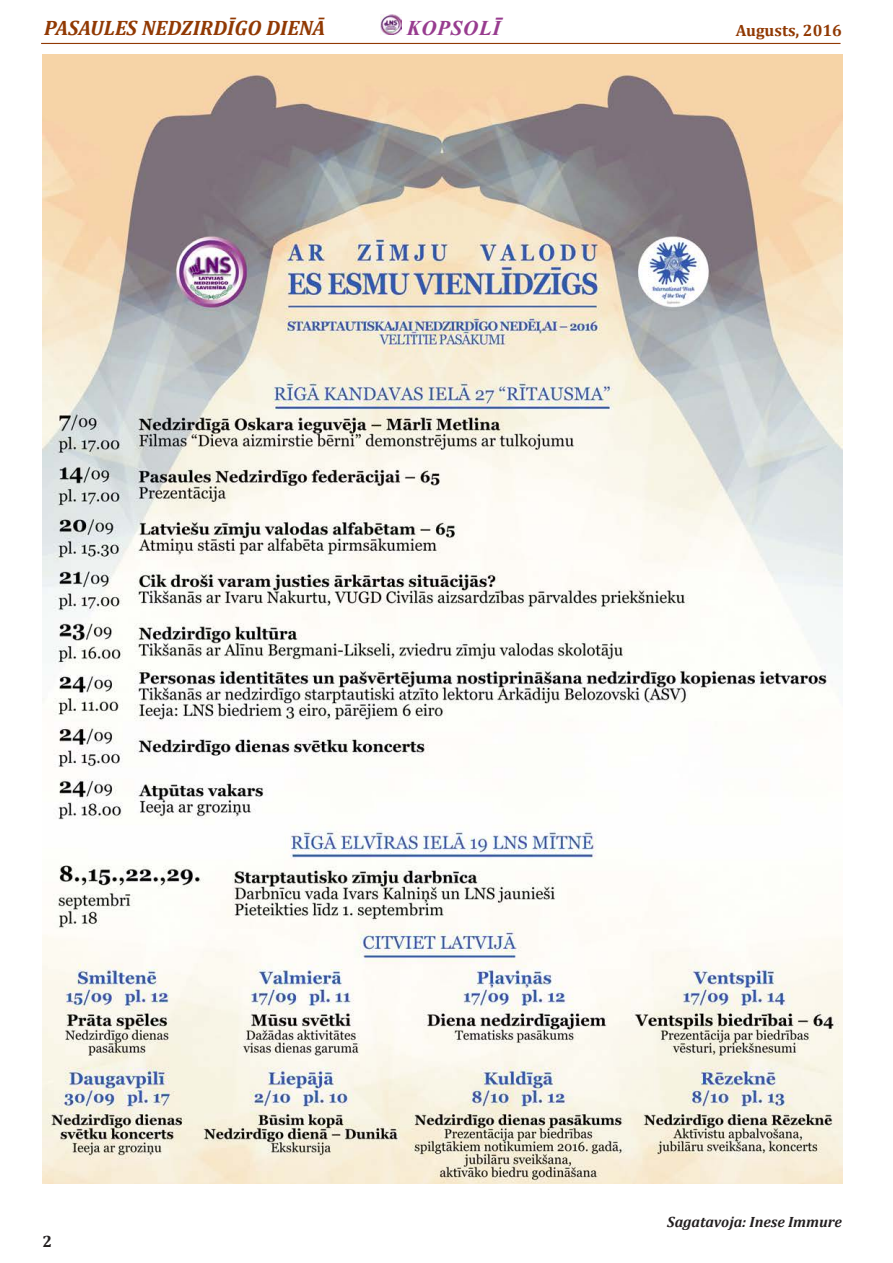
<style>
.page{position:relative;width:893px;height:1263px;background:#fff}
.page>*{position:absolute;margin:0;border:0;box-sizing:border-box;transform-origin:0 0}
.t1{font:italic 700 21px "Cambria";color:#913903}
.t2{font:italic 700 21px "Times New Roman";letter-spacing:.035em;color:#983c8f}
.t3{font:700 16.5px "Cambria";color:#913903}
.t4{font:700 16.5px "Cambria";color:#231f20}
.t5{font:italic 700 15px "Cambria";color:#231f20}
</style>
<div class="page">
<img style="left:381px;top:14px;width:20px;height:21px">
<hr style="left:41px;top:43px;width:799px;height:1px;background:#913903">
<img style="left:43px;top:55px;width:799px;height:1128px">
<p class="t1" style="left:44px;top:13px;width:283px">PASAULES NEDZIRDĪGO DIENĀ</p>
<p class="t2" style="left:407px;top:13px;width:95px">KOPSOLĪ</p>
<p class="t3" style="left:736px;top:18px;width:108px">Augusts, 2016</p>
<p class="t4" style="left:43px;top:1229px;width:11px">2</p>
<p class="t5" style="left:667px;top:1212px;width:176px">Sagatavoja: Inese Immure</p>
</div>
